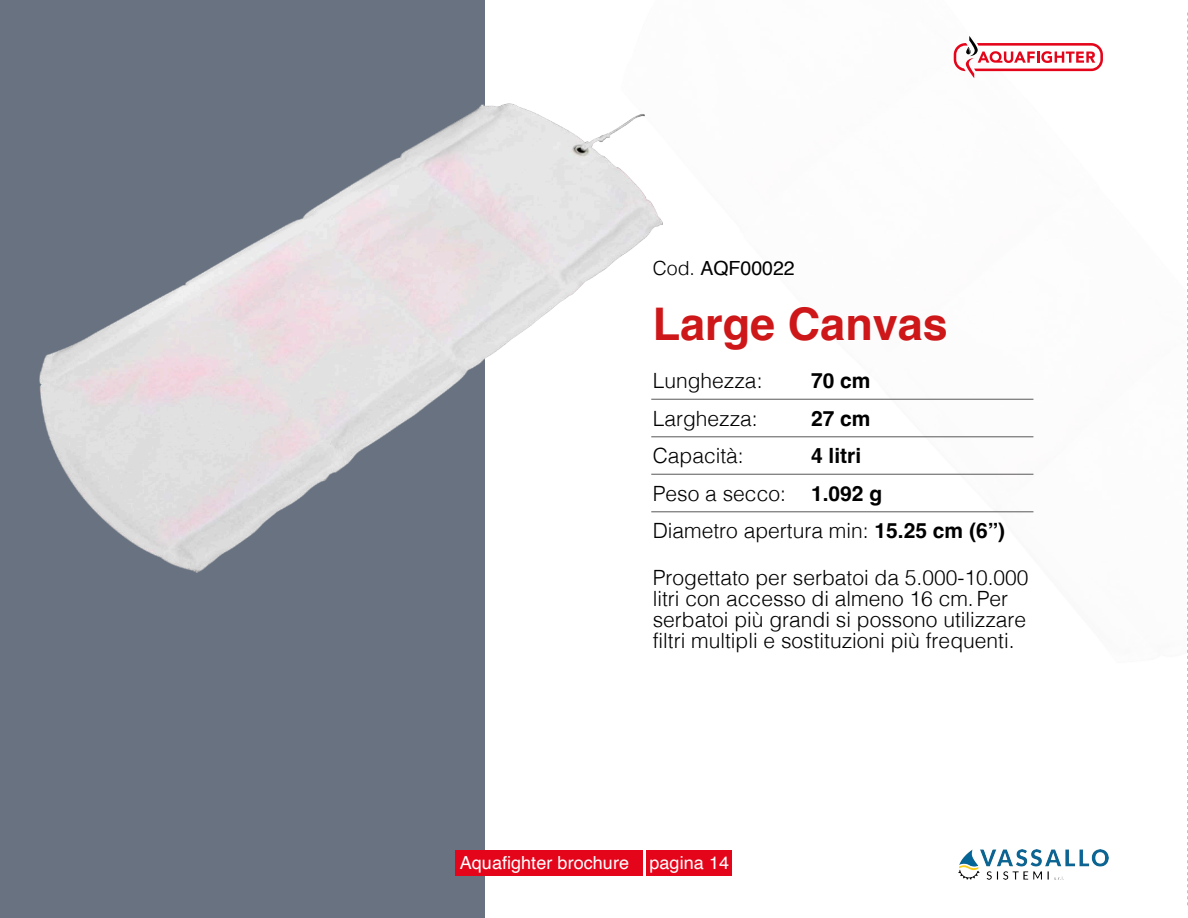
<style>
.page{position:relative;width:1188px;height:918px;background:#fff}
.page>*{position:absolute;margin:0;border:0;box-sizing:border-box;transform-origin:0 0}
.t1{font:700 45px "Helvetica";color:#cd1719}
.t2{font:300 21px "Helvetica";color:#000}
.t3{font:700 21px "Helvetica";color:#000}
.t4{font:19.5px "Helvetica";color:#000}
.t5{font:18px "Helvetica";letter-spacing:.005em;color:#fff}
.s1{font-weight:300}
.s2{font-weight:700}
</style>
<div class="page">
<div style="left:0;top:0;width:485px;height:918px;background:#687280"></div>
<hr style="left:651px;top:399px;width:382px;height:1px;background:#737373">
<hr style="left:651px;top:436px;width:382px;height:1px;background:#737373">
<hr style="left:651px;top:474px;width:382px;height:1px;background:#737373">
<hr style="left:651px;top:511px;width:382px;height:1px;background:#737373">
<img style="left:959px;top:850px;width:149px;height:29px">
<svg style="left:1187px;top:13px;width:1px;height:892px"></svg>
<img style="left:39px;top:103px;width:624px;height:470px">
<svg style="left:954px;top:36px;width:149px;height:42px"></svg>
<div style="left:455px;top:850px;width:188px;height:25px;background:#e4051b"></div>
<div style="left:647px;top:850px;width:85px;height:25px;background:#e4051b"></div>
<p class="t4" style="left:653px;top:260px;width:143px"><span class="s1">Cod.</span> AQF00022</p>
<p class="t1" style="left:653px;top:307px;width:297px">Large Canvas</p>
<p class="t2" style="left:653px;top:373px;width:111px">Lunghezza:</p>
<p class="t3" style="left:811px;top:372px;width:61px">70 cm</p>
<p class="t2" style="left:653px;top:411px;width:107px">Larghezza:</p>
<p class="t3" style="left:811px;top:410px;width:61px">27 cm</p>
<p class="t2" style="left:653px;top:448px;width:93px">Capacità:</p>
<p class="t3" style="left:811px;top:447px;width:52px">4 litri</p>
<p class="t2" style="left:653px;top:486px;width:135px">Peso a secco:</p>
<p class="t3" style="left:811px;top:485px;width:73px">1.092 g</p>
<p class="t2" style="left:653px;top:523px;width:354px">Diametro apertura min: <span class="s2">15.25 cm (6”)</span></p>
<p class="t2" style="left:653px;top:570px;width:377px">Progettato per serbatoi da 5.000-10.000</p>
<p class="t2" style="left:653px;top:591px;width:357px">litri con accesso di almeno 16 cm. Per</p>
<p class="t2" style="left:653px;top:612px;width:375px">serbatoi più grandi si possono utilizzare</p>
<p class="t2" style="left:653px;top:633px;width:363px">filtri multipli e sostituzioni più frequenti.</p>
<p class="t5" style="left:460px;top:855px;width:271px">Aquafighter brochure pagina 14</p>
</div>
